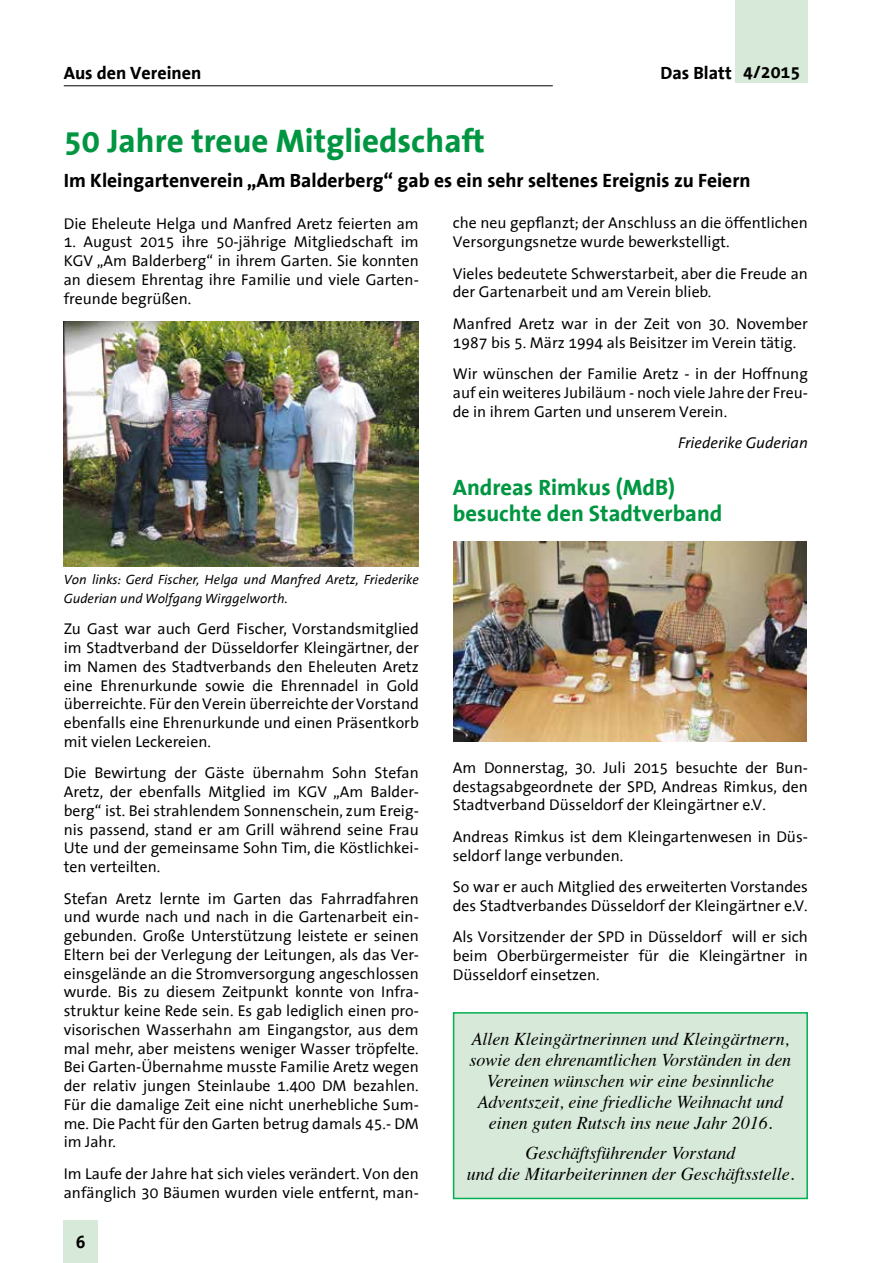
<style>
.page{position:relative;width:893px;height:1263px;background:#fff}
.page>*{position:absolute;margin:0;border:0;box-sizing:border-box;transform-origin:0 0}
.t1{font:700 33px "The Sans Office";color:#009641}
.t2{font:700 22.5px/25.5px "The Sans Office";color:#009641}
.t3{font:700 19.5px "The Sans Office";color:#000}
.t4{font:italic 18px/21px "Times";color:#000;text-align:center}
.t5{font:700 18px "The Sans Office";color:#000}
.t6{font:15.75px/18.8px "The Sans Office";color:#000;text-align:justify}
.t7{font:italic 15.75px "The Sans Office";color:#000}
.t8{font:italic 13.5px/18.8px "The Sans Office";color:#000}
</style>
<div class="page">
<div style="left:736px;top:0;width:72px;height:83px;background:#d7ead9"></div>
<div style="left:64px;top:1220px;width:34px;height:43px;background:#d7ead9"></div>
<hr style="left:64px;top:85px;width:489px;height:1px;background:#000">
<img style="left:64px;top:322px;width:355px;height:245px">
<img style="left:454px;top:541px;width:353px;height:200px">
<div style="left:454px;top:1013px;width:353px;height:185px;background:#d7ead9"></div>
<div style="left:453px;top:1012px;width:355px;height:187px;border:2px solid #00b050"></div>
<p class="t5" style="left:64px;top:63px;width:139px">Aus den Vereinen</p>
<p class="t5" style="left:661px;top:63px;width:141px">Das Blatt 4/2015</p>
<h1 class="t1" style="left:64px;top:123px;width:423px">50 Jahre treue Mitgliedschaft</h1>
<p class="t3" style="left:64px;top:170px;width:688px">Im Kleingartenverein „Am Balderberg“ gab es ein sehr seltenes Ereignis zu Feiern</p>
<p class="t6" style="left:64px;top:214px;width:357px">Die Eheleute Helga und Manfred Aretz feierten am</p>
<p class="t6" style="left:64px;top:233px;width:357px">1. August 2015 ihre 50-jährige Mitgliedschaft im KGV „Am Balderberg“ in ihrem Garten. Sie konnten an diesem Ehrentag ihre Familie und viele Garten&shy;freunde begrüßen.</p>
<p class="t8" style="left:64px;top:571px;width:357px">Von links: Gerd Fischer, Helga und Manfred Aretz, Friederike<br>Guderian und Wolfgang Wirggelworth.</p>
<p class="t6" style="left:64px;top:620px;width:357px">Zu Gast war auch Gerd Fischer, Vorstandsmitglied im Stadtverband der Düsseldorfer Kleingärtner, der im Namen des Stadtverbands den Eheleuten Aretz eine Ehrenurkunde sowie die Ehrennadel in Gold überreichte. Für den Verein überreichte der Vorstand ebenfalls eine Ehrenurkunde und einen Präsentkorb mit vielen Leckereien.</p>
<p class="t6" style="left:64px;top:764px;width:357px">Die Bewirtung der Gäste übernahm Sohn Stefan Aretz, der ebenfalls Mitglied im KGV „Am Balder&shy;berg“ ist. Bei strahlendem Sonnenschein, zum Ereig&shy;nis passend, stand er am Grill während seine Frau Ute und der gemeinsame Sohn Tim, die Köstlichkei&shy;ten verteilten.</p>
<p class="t6" style="left:64px;top:890px;width:357px">Stefan Aretz lernte im Garten das Fahrradfahren und wurde nach und nach in die Gartenarbeit ein&shy;gebunden. Große Unterstützung leistete er seinen Eltern bei der Verlegung der Leitungen, als das Ver&shy;einsgelände an die Stromversorgung angeschlossen wurde. Bis zu diesem Zeitpunkt konnte von Infra&shy;struktur keine Rede sein. Es gab lediglich einen pro&shy;visorischen Wasserhahn am Eingangstor, aus dem mal mehr, aber meistens weniger Wasser tröpfelte.<br>Bei Garten-Übernahme musste Familie Aretz wegen der relativ jungen Steinlaube 1.400 DM bezahlen.<br>Für die damalige Zeit eine nicht unerhebliche Sum&shy;me. Die Pacht für den Garten betrug damals 45.- DM im Jahr.</p>
<p class="t6" style="left:64px;top:1165px;width:357px">Im Laufe der Jahre hat sich vieles verändert. Von den anfänglich 30 Bäumen wurden viele entfernt, man-</p>
<p class="t5" style="left:76px;top:1233px;width:11px">6</p>
<p class="t6" style="left:453px;top:214px;width:357px">che neu gepflanzt; der Anschluss an die öffentlichen<br>Versorgungsnetze wurde bewerkstelligt.</p>
<p class="t6" style="left:453px;top:265px;width:357px">Vieles bedeutete Schwerstarbeit, aber die Freude an der Gartenarbeit und am Verein blieb.</p>
<p class="t6" style="left:453px;top:315px;width:357px">Manfred Aretz war in der Zeit von 30. November<br>1987 bis 5. März 1994 als Beisitzer im Verein tätig.</p>
<p class="t6" style="left:453px;top:365px;width:357px">Wir wünschen der Familie Aretz - in der Hoffnung auf ein weiteres Jubiläum - noch viele Jahre der Freu&shy;de in ihrem Garten und unserem Verein.</p>
<p class="t7" style="left:678px;top:435px;width:131px">Friederike Guderian</p>
<h2 class="t2" style="left:453px;top:475px;width:271px">Andreas Rimkus (MdB) besuchte den Stadtverband</h2>
<p class="t6" style="left:453px;top:759px;width:357px">Am Donnerstag, 30. Juli 2015 besuchte der Bun&shy;destagsabgeordnete der SPD, Andreas Rimkus, den Stadtverband Düsseldorf der Kleingärtner e.V.</p>
<p class="t6" style="left:453px;top:828px;width:357px">Andreas Rimkus ist dem Kleingartenwesen in Düs&shy;seldorf lange verbunden.</p>
<p class="t6" style="left:453px;top:878px;width:357px">So war er auch Mitglied des erweiterten Vorstandes des Stadtverbandes Düsseldorf der Kleingärtner e.V.</p>
<p class="t6" style="left:453px;top:928px;width:357px">Als Vorsitzender der SPD in Düsseldorf will er sich beim Oberbürgermeister für die Kleingärtner in Düsseldorf einsetzen.</p>
<p class="t4" style="left:469px;top:1027px;width:323px">Allen Kleingärtnerinnen und Kleingärtnern, sowie den ehrenamtlichen Vorständen in den Vereinen wünschen wir eine besinnliche Adventszeit, eine friedliche Weihnacht und einen guten Rutsch ins neue Jahr 2016.</p>
<p class="t4" style="left:467px;top:1141px;width:329px">Geschäftsführender Vorstand<br>und die Mitarbeiterinnen der Geschäftsstelle.</p>
</div>
